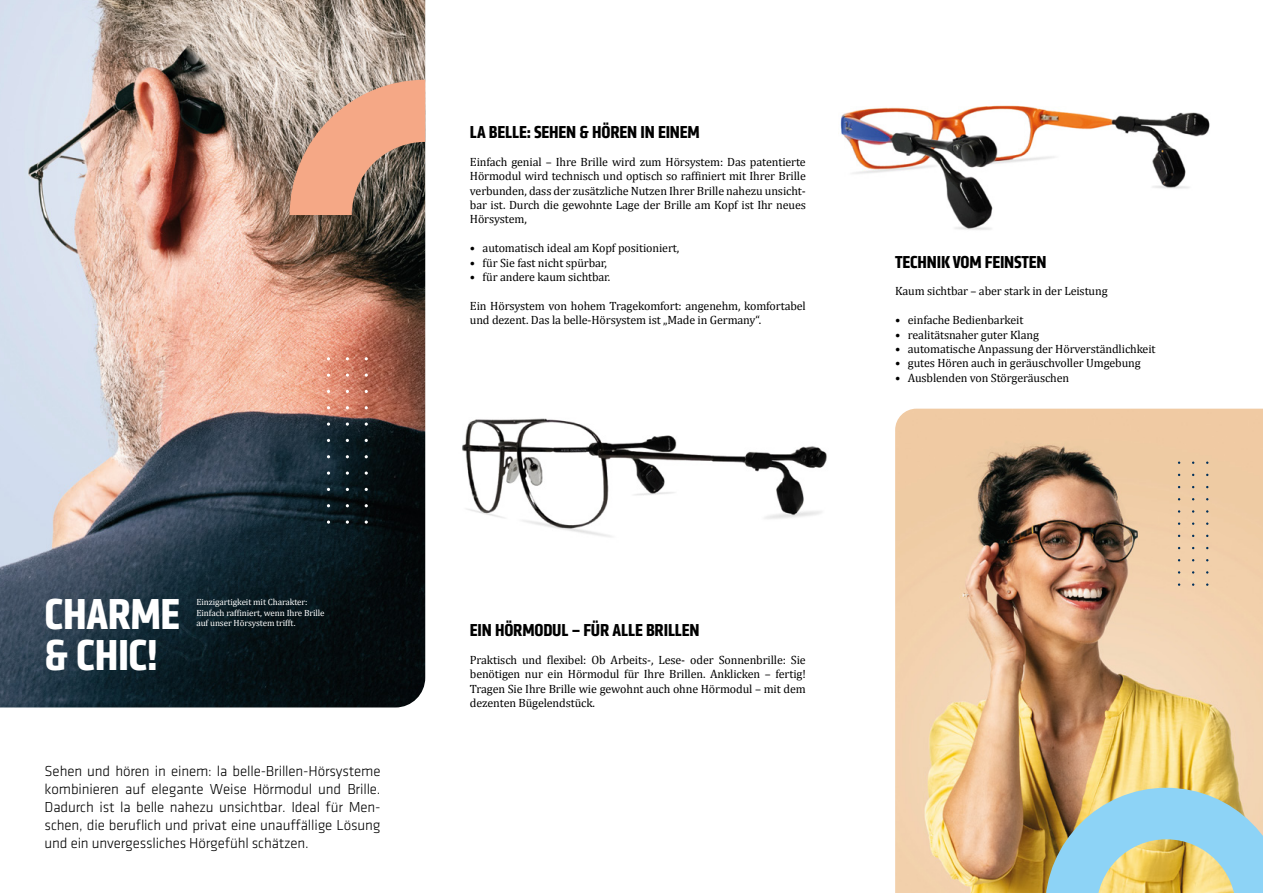
<style>
.page{position:relative;width:1263px;height:893px;background:#fff}
.page>*{position:absolute;margin:0;border:0;box-sizing:border-box;transform-origin:0 0}
.t1{font:700 45px/40.5px "Klavika Condensed";letter-spacing:-.01em;color:#fff;scale:1.05 1}
.Headline_schwarz{font:700 18px "Klavika Condensed";letter-spacing:-.01em;color:#000;scale:1.05 1}
.t2{font:15px/18px "Klavika Light OSTF";letter-spacing:-.01em;color:#000;text-align:justify}
.Mengentext{font:12px/14.4px "Cambria";letter-spacing:-.01em;color:#000;text-align:justify}
.t3{font:9px/10.8px "Cambria";letter-spacing:-.01em;color:#fff}
</style>
<div class="page">
<img style="left:462px;top:418px;width:365px;height:119px">
<img style="left:840px;top:105px;width:370px;height:125px">
<img style="left:895px;top:409px;width:368px;height:484px">
<img style="left:0;top:0;width:425px;height:707px">
<svg style="left:327px;top:373px;width:3px;height:4px"></svg>
<svg style="left:327px;top:422px;width:3px;height:4px"></svg>
<svg style="left:327px;top:471px;width:3px;height:4px"></svg>
<svg style="left:327px;top:520px;width:3px;height:4px"></svg>
<svg style="left:346px;top:373px;width:3px;height:4px"></svg>
<svg style="left:346px;top:422px;width:3px;height:4px"></svg>
<svg style="left:346px;top:471px;width:3px;height:4px"></svg>
<svg style="left:346px;top:520px;width:3px;height:4px"></svg>
<svg style="left:365px;top:373px;width:3px;height:4px"></svg>
<svg style="left:365px;top:422px;width:3px;height:4px"></svg>
<svg style="left:365px;top:471px;width:3px;height:4px"></svg>
<svg style="left:365px;top:520px;width:3px;height:4px"></svg>
<svg style="left:1045px;top:788px;width:218px;height:105px;background:#abc4b2"></svg>
<svg style="left:290px;top:80px;width:135px;height:135px;background:#c1927b"></svg>
<p class="t1" style="left:45px;top:594px;width:131px">CHARME &amp; CHIC!</p>
<p class="t3" style="left:196px;top:596px;width:130px">Einzigartigkeit mit Charakter:<br>Einfach raffiniert, wenn Ihre Brille auf unser Hörsystem trifft.</p>
<p class="t2" style="left:45px;top:762px;width:337px">Sehen und hören in einem: la belle-Brillen-Hörsysteme kombinieren auf elegante Weise Hörmodul und Brille.<br>Dadurch ist la belle nahezu unsichtbar. Ideal für Men&shy;schen, die beruflich und privat eine unauffällige Lösung und ein unvergessliches Hörgefühl schätzen.</p>
<p class="Headline_schwarz" style="left:470px;top:120px;width:220px">LA BELLE: SEHEN &amp; HÖREN IN EINEM</p>
<p class="Mengentext" style="left:470px;top:154px;width:337px">Einfach genial – Ihre Brille wird zum Hörsystem: Das patentierte Hörmodul wird technisch und optisch so raffiniert mit Ihrer Brille verbunden, dass der zusätzliche Nutzen Ihrer Brille nahezu unsicht&shy;bar ist. Durch die gewohnte Lage der Brille am Kopf ist Ihr neues Hörsystem,</p>
<p class="Mengentext" style="left:470px;top:241px;width:211px">• automatisch ideal am Kopf positioniert,</p>
<p class="Mengentext" style="left:470px;top:255px;width:139px">• für Sie fast nicht spürbar,</p>
<p class="Mengentext" style="left:470px;top:270px;width:142px">• für andere kaum sichtbar.</p>
<p class="Mengentext" style="left:470px;top:298px;width:337px">Ein Hörsystem von hohem Tragekomfort: angenehm, komfortabel und dezent. Das la belle-Hörsystem ist „Made in Germany“.</p>
<p class="Headline_schwarz" style="left:895px;top:250px;width:146px">TECHNIK VOM FEINSTEN</p>
<p class="Mengentext" style="left:895px;top:284px;width:214px">Kaum sichtbar – aber stark in der Leistung</p>
<p class="Mengentext" style="left:895px;top:313px;width:130px">• einfache Bedienbarkeit</p>
<p class="Mengentext" style="left:895px;top:327px;width:145px">• realitätsnaher guter Klang</p>
<p class="Mengentext" style="left:895px;top:342px;width:262px">• automatische Anpassung der Hörverständlichkeit</p>
<p class="Mengentext" style="left:895px;top:356px;width:247px">• gutes Hören auch in geräuschvoller Umgebung</p>
<p class="Mengentext" style="left:895px;top:370px;width:176px">• Ausblenden von Störgeräuschen</p>
<p class="Headline_schwarz" style="left:470px;top:619px;width:220px">EIN HÖRMODUL – FÜR ALLE BRILLEN</p>
<p class="Mengentext" style="left:470px;top:653px;width:337px">Praktisch und flexibel: Ob Arbeits-, Lese- oder Sonnenbrille: Sie benötigen nur ein Hörmodul für Ihre Brillen. Anklicken – fertig!<br>Tragen Sie Ihre Brille wie gewohnt auch ohne Hörmodul – mit dem dezenten Bügelendstück.</p>
</div>
